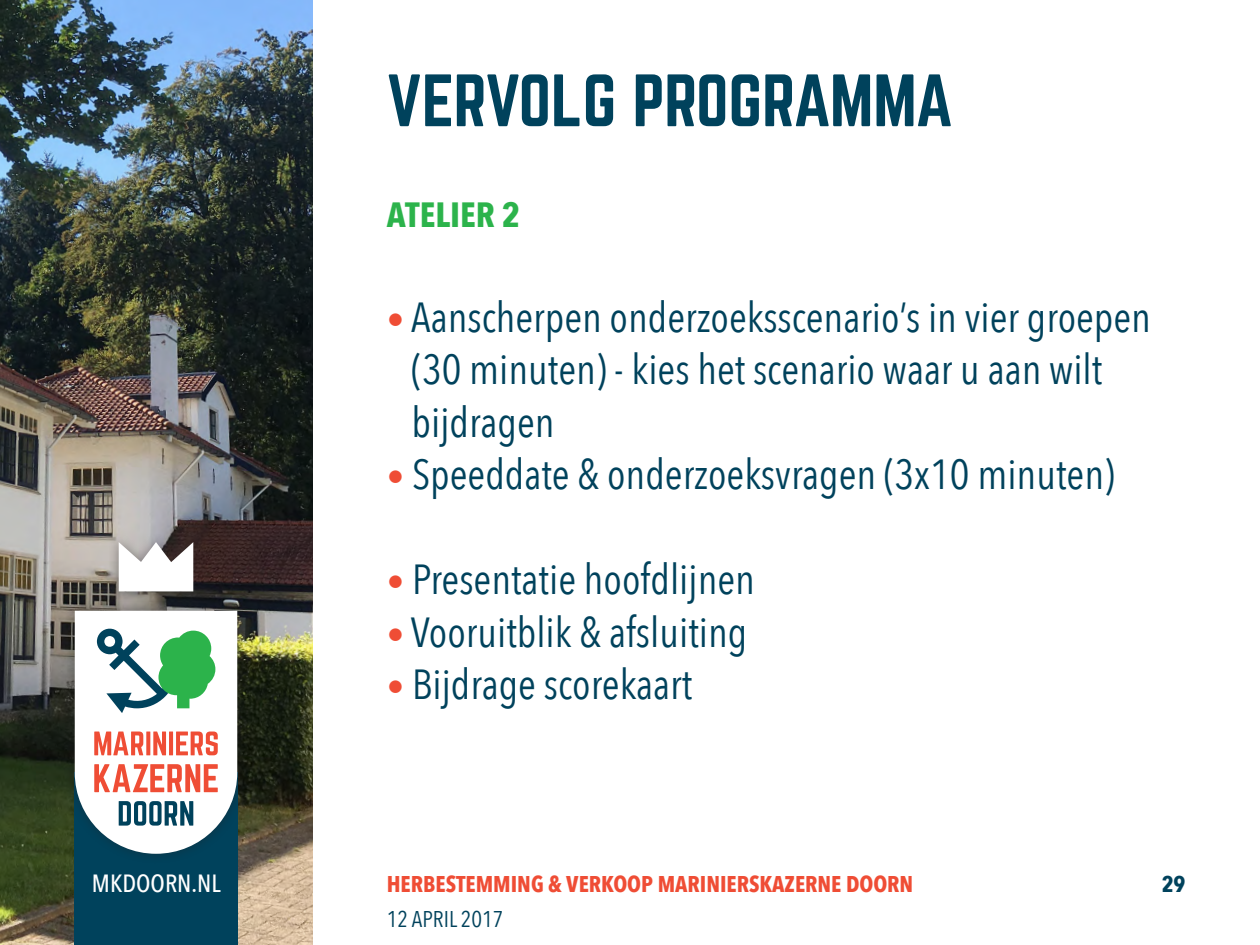
<style>
.page{position:relative;width:1260px;height:945px;background:#fff}
.page>*{position:absolute;margin:0;border:0;box-sizing:border-box;transform-origin:0 0}
.t1{font:64.75px "Norwester";letter-spacing:-.01em;color:#00425c}
.body{font:42px/52.5px "Avenir Next Condensed";color:#00425c}
.tussenkop_intro{font:700 35px "Avenir Next Condensed";color:#2cb34b}
.t2{font:500 24.85px "Avenir Next Condensed";color:#fff}
.t3{font:700 22.75px "Avenir Next Condensed";color:#ef4d35}
.t4{font:22.75px "Avenir Next Condensed";color:#00425c}
.t5{font:700 22.75px "Avenir Next Condensed";color:#00425c}
.s1{font-size:35px;color:#ef4d35}
</style>
<div class="page">
<img style="left:0;top:0;width:312px;height:945px">
<div style="left:74px;top:772px;width:164px;height:139px;background:#00425c"></div>
<div style="left:74px;top:905px;width:164px;height:40px;background:#00425c"></div>
<div style="left:64px;top:600px;width:184px;height:264px;background:#231f20;opacity:.4"></div>
<div style="left:108px;top:533px;width:96px;height:69px;background:#231f20;opacity:.4"></div>
<svg style="left:119px;top:542px;width:74px;height:49px"></svg>
<svg style="left:75px;top:611px;width:162px;height:243px"></svg>
<p class="t1" style="left:387px;top:70px;width:568px">VERVOLG PROGRAMMA</p>
<p class="tussenkop_intro" style="left:387px;top:193px;width:135px">ATELIER 2</p>
<p class="body" style="left:412px;top:289px;width:741px;text-indent:-25px"><span class="s1">•</span> Aanscherpen onderzoeksscenario’s in vier groepen (30 minuten) - kies het scenario waar u aan wilt bijdragen</p>
<p class="body" style="left:387px;top:446px;width:729px"><span class="s1">•</span> Speeddate &amp; onderzoeksvragen (3x10 minuten)</p>
<p class="body" style="left:387px;top:551px;width:370px"><span class="s1">•</span> Presentatie hoofdlijnen</p>
<p class="body" style="left:387px;top:604px;width:362px"><span class="s1">•</span> Vooruitblik &amp; afsluiting</p>
<p class="body" style="left:387px;top:656px;width:307px"><span class="s1">•</span> Bijdrage scorekaart</p>
<p class="t2" style="left:92px;top:868px;width:130px">MKDOORN.NL</p>
<p class="t5" style="left:1162px;top:870px;width:25px">29</p>
<p class="t3" style="left:387px;top:870px;width:528px">HERBESTEMMING &amp; VERKOOP MARINIERSKAZERNE DOORN</p>
<p class="t4" style="left:387px;top:900px;width:118px">12 APRIL 2017</p>
</div>
